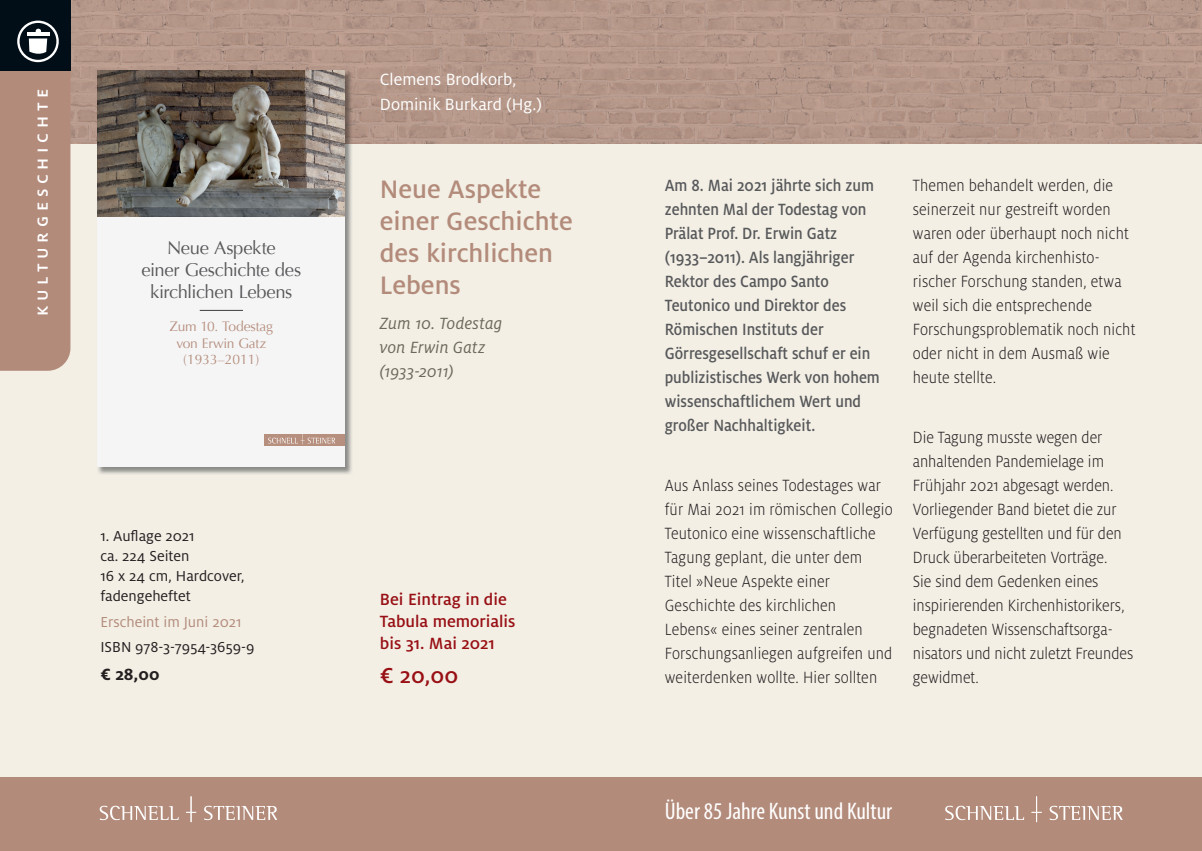
<style>
.page{position:relative;width:1202px;height:851px;background:#fff}
.page>*{position:absolute;margin:0;border:0;box-sizing:border-box;transform-origin:0 0}
.t1{font:500 28px/32px "Milo OT";color:#b38b7b}
.t2{font:condensed 24px "Myriad Pro";color:#fff}
.t3{font:500 24px "Milo OT";color:#980f14}
.t4{font:500 19.6px "Milo OT";letter-spacing:.24em;color:#fff}
.t5{font:18.4px/22.2px "Optima";letter-spacing:-.02em;color:#57585a;text-align:center}
.t6{font:300 18px/24px "Milo OT";letter-spacing:.01em;color:#231f20;scale:.9 1}
.t7{font:500 18px/24px "Milo OT";color:#57585a;scale:.9 1}
.t8{font:500 18px/22px "Milo OT";color:#980f14}
.t9{font:italic 18px/24px "Milo OT";letter-spacing:.005em;color:#6b695a}
.t10{font:18px/25.6px "Milo OT";color:#fff}
.t11{font:700 18px "Milo OT";color:#231f20}
.t12{font:16px/20px "Milo OT";color:#231f20}
.t13{font:16px "Milo OT";color:#b38b7b}
.t14{font:13.8px/16.6px "Optima";letter-spacing:-.01em;color:#b68f7e;text-align:center}
</style>
<div class="page">
<div style="left:0;top:0;width:601px;height:850px;background:#f3efe5"></div>
<div style="left:597px;top:0;width:605px;height:850px;background:#f3efe5"></div>
<img style="left:70px;top:0;width:328px;height:96px">
<img style="left:398px;top:0;width:804px;height:144px">
<img style="left:70px;top:96px;width:27px;height:48px">
<img style="left:353px;top:96px;width:45px;height:48px">
<div style="left:0;top:70px;width:70px;height:301px;background:#b38b7b"></div>
<div style="left:0;top:777px;width:1202px;height:73px;background:#b38b7b"></div>
<svg style="left:186px;top:796px;width:10px;height:26px"></svg>
<svg style="left:100px;top:805px;width:79px;height:15px"></svg>
<svg style="left:204px;top:805px;width:73px;height:15px"></svg>
<svg style="left:1031px;top:796px;width:11px;height:26px"></svg>
<svg style="left:945px;top:805px;width:79px;height:15px"></svg>
<svg style="left:1050px;top:805px;width:73px;height:15px"></svg>
<div style="left:0;top:0;width:70px;height:70px;background:#010e18"></div>
<div style="left:17px;top:21px;width:42px;height:41px;border:2px solid #fff;border-radius:50%"></div>
<hr style="left:27px;top:33px;width:22px;height:3px;background:#fff">
<svg style="left:29px;top:29px;width:18px;height:25px"></svg>
<img style="left:98px;top:70px;width:255px;height:404px">
<div style="left:97px;top:70px;width:248px;height:397px;background:#f5f5f6"></div>
<img style="left:97px;top:70px;width:248px;height:147px">
<div style="left:264px;top:434px;width:81px;height:12px;background:#b68f7e"></div>
<img style="left:268px;top:434px;width:67px;height:11px">
<hr style="left:200px;top:310px;width:43px;height:1px;background:#3e3e3f">
<p class="t4" style="left:31px;top:316px;width:229px;rotate:-90deg">kulturgeschichte</p>
<p class="t5" style="left:142px;top:237px;width:161px">Neue Aspekte<br>einer Geschichte des kirchlichen Lebens</p>
<p class="t14" style="left:170px;top:318px;width:105px">Zum 10. Todestag von Erwin Gatz (1933–2011)</p>
<p class="t12" style="left:100px;top:526px;width:146px">1. Auflage 2021<br>ca. 224 Seiten<br>16 x 24 cm, Hardcover, fadengeheftet</p>
<p class="t13" style="left:100px;top:613px;width:143px">Erscheint im Juni 2021</p>
<p class="t12" style="left:100px;top:637px;width:156px">ISBN 978-3-7954-3659-9</p>
<p class="t11" style="left:100px;top:664px;width:61px">€ 28,00</p>
<p class="t10" style="left:380px;top:66px;width:164px">Clemens Brodkorb,<br>Dominik Burkard (Hg.)</p>
<h1 class="t1" style="left:380px;top:173px;width:194px">Neue Aspekte einer Geschichte des kirchlichen<br>Lebens</h1>
<p class="t9" style="left:380px;top:312px;width:124px">Zum 10. Todestag von Erwin Gatz (1933-2011)</p>
<p class="t8" style="left:380px;top:588px;width:137px">Bei Eintrag in die<br>Tabula memorialis bis 31. Mai 2021</p>
<h2 class="t3" style="left:380px;top:662px;width:80px">€ 20,00</h2>
<p class="t7" style="left:665px;top:174px;width:240px">Am 8. Mai 2021 jährte sich zum zehnten Mal der Todestag von<br>Prälat Prof. Dr. Erwin Gatz (1933–2011). Als langjähriger<br>Rektor des Campo Santo<br>Teutonico und Direktor des<br>Römischen Instituts der<br>Görres gesellschaft schuf er ein publizistisches Werk von hohem wissenschaftlichem Wert und großer Nachhaltigkeit.</p>
<p class="t6" style="left:665px;top:473px;width:255px">Aus Anlass seines Todestages war für Mai 2021 im römischen Collegio<br>Teutonico eine wissenschaftliche<br>Tagung geplant, die unter dem<br>Titel »Neue Aspekte einer<br>Geschichte des kirchlichen<br>Lebens« eines seiner zentralen<br>Forschungsanliegen aufgreifen und weiterdenken wollte. Hier sollten</p>
<p class="t6" style="left:913px;top:174px;width:249px">Themen behandelt werden, die seinerzeit nur gestreift worden waren oder überhaupt noch nicht auf der Agenda kirchenhisto&shy;rischer Forschung standen, etwa weil sich die entsprechende<br>Forschungsproblematik noch nicht oder nicht in dem Ausmaß wie heute stellte.</p>
<p class="t6" style="left:913px;top:425px;width:246px">Die Tagung musste wegen der anhaltenden Pandemielage im<br>Frühjahr 2021 abgesagt werden.<br>Vorliegender Band bietet die zur<br>Verfügung gestellten und für den<br>Druck überarbeiteten Vorträge.<br>Sie sind dem Gedenken eines inspirierenden Kirchenhistorikers, begnadeten Wissenschaftsorga&shy;nisators und nicht zuletzt Freundes gewidmet.</p>
<h2 class="t2" style="left:665px;top:796px;width:229px">Über 85 Jahre Kunst und Kultur</h2>
</div>
